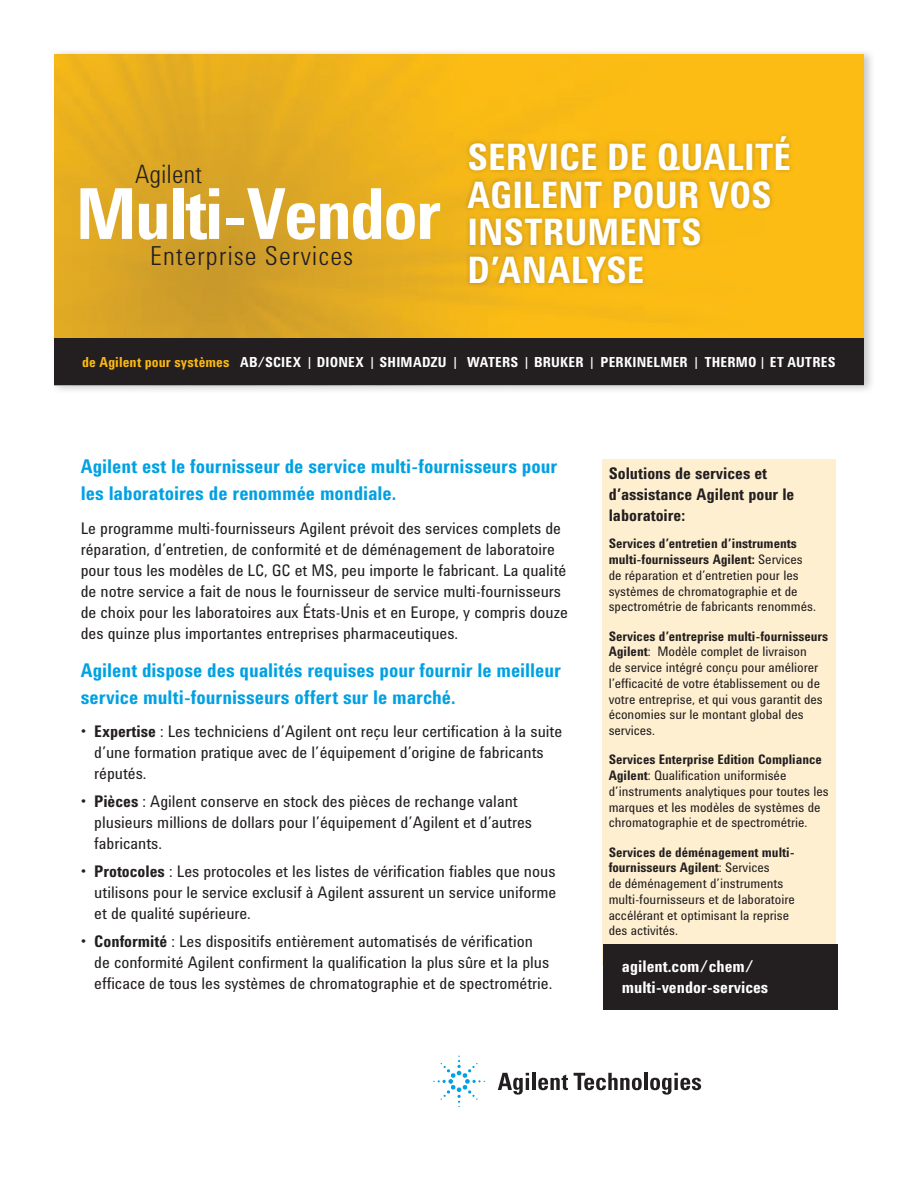
<style>
.page{position:relative;width:918px;height:1188px;background:#fff}
.page>*{position:absolute;margin:0;border:0;box-sizing:border-box;transform-origin:0 0}
.t1{font:700 72.3px "Agilent Condensed CFF";letter-spacing:-.03em;color:#fff}
.Headline{font:700 37.5px/37.5px "Agilent Condensed CFF";color:#fff}
.t2{font:300 26.85px "Agilent Condensed CFF";letter-spacing:.05em;color:#231f20}
.t3{font:300 26.1px "Agilent Condensed CFF";letter-spacing:.02em;color:#231f20}
.Subhead{font:700 19.5px/27px "Agilent Condensed CFF";color:#00a1e3}
.Body{font:16.5px/21px "Agilent Condensed CFF";color:#231f20}
.Promo_Box_CTA{font:700 16.5px/21px "Agilent Condensed CFF";color:#231f20}
.Promo_Box_CTA-2{font:700 16.5px/21px "Agilent Condensed CFF";color:#fff}
.Subhead_k_o_Bar{font:700 14.25px "Agilent Condensed CFF";letter-spacing:.015em;color:#fff}
.Promo_Box_Copy{font:13.5px/15.8px "Agilent Condensed CFF";color:#231f20}
.s1{color:#fcb814}
.s2{font-weight:700}
</style>
<div class="page">
<div style="left:602px;top:459px;width:234px;height:507px;background:#feefd0"></div>
<div style="left:603px;top:944px;width:234px;height:66px;background:#231f20"></div>
<svg style="left:498px;top:1073px;width:31px;height:22px"></svg>
<hr style="left:532px;top:1073px;width:4px;height:17px;background:#231f20">
<svg style="left:538px;top:1075px;width:30px;height:15px"></svg>
<svg style="left:574px;top:1073px;width:68px;height:17px"></svg>
<hr style="left:644px;top:1073px;width:4px;height:17px;background:#231f20">
<svg style="left:650px;top:1073px;width:51px;height:22px"></svg>
<svg style="left:433px;top:1056px;width:52px;height:51px"></svg>
<div style="left:50px;top:48px;width:826px;height:347px;background:#231f20;opacity:.25"></div>
<img style="left:54px;top:54px;width:810px;height:285px">
<div style="left:54px;top:339px;width:810px;height:46px;background:#231f20"></div>
<div style="left:463px;top:131px;width:332px;height:157px;background:#231f20;opacity:.25"></div>
<p class="t3" style="left:135px;top:154px;width:68px">Agilent</p>
<p class="t1" style="left:76px;top:159px;width:367px">Multi-Vendor</p>
<p class="t2" style="left:150px;top:235px;width:204px">Enterprise Services</p>
<p class="Headline" style="left:468px;top:137px;width:325px">SERVICE DE QUALITÉ<br>AGILENT POUR VOS<br>INSTRUMENTS<br>D’ANALYSE</p>
<p class="Subhead_k_o_Bar" style="left:82px;top:352px;width:755px"><span class="s1">de Agilent pour systèmes</span> AB/SCIEX | DIONEX | SHIMADZU | WATERS | BRUKER | PERKINELMER | THERMO | ET AUTRES</p>
<p class="Subhead" style="left:81px;top:452px;width:478px">Agilent est le fournisseur de service multi-fournisseurs pour les laboratoires de renommée mondiale.</p>
<p class="Body" style="left:81px;top:517px;width:489px">Le programme multi-fournisseurs Agilent prévoit des services complets de réparation, d’entretien, de conformité et de déménagement de laboratoire pour tous les modèles de LC, GC et MS, peu importe le fabricant. La qualité de notre service a fait de nous le fournisseur de service multi-fournisseurs de choix pour les laboratoires aux États-Unis et en Europe, y compris douze des quinze plus importantes entreprises pharmaceutiques.</p>
<p class="Subhead" style="left:81px;top:656px;width:481px">Agilent dispose des qualités requises pour fournir le meilleur service multi-fournisseurs offert sur le marché.</p>
<p class="Body" style="left:94px;top:720px;width:469px;text-indent:-14px"><span class="s2">• Expertise</span> : Les techniciens d’Agilent ont reçu leur certification à la suite d’une formation pratique avec de l’équipement d’origine de fabricants réputés.</p>
<p class="Body" style="left:94px;top:790px;width:439px;text-indent:-14px"><span class="s2">• Pièces</span> : Agilent conserve en stock des pièces de rechange valant plusieurs millions de dollars pour l’équipement d’Agilent et d’autres fabricants.</p>
<p class="Body" style="left:94px;top:860px;width:464px;text-align:justify;text-indent:-14px"><span class="s2">• Protocoles</span> : Les protocoles et les listes de vérification fiables que nous utilisons pour le service exclusif à Agilent assurent un service uniforme et de qualité supérieure.</p>
<p class="Body" style="left:94px;top:930px;width:460px;text-indent:-14px"><span class="s2">• Conformité</span> : Les dispositifs entièrement automatisés de vérification de conformité Agilent confirment la qualification la plus sûre et la plus efficace de tous les systèmes de chromatographie et de spectrométrie.</p>
<p class="Promo_Box_CTA" style="left:609px;top:463px;width:187px">Solutions de services et d’assistance Agilent pour le laboratoire:</p>
<p class="Promo_Box_Copy" style="left:609px;top:535px;width:209px"><span class="s2">Services d’entretien d’instruments multi-fournisseurs Agilent:</span> Services de réparation et d’entretien pour les systèmes de chromatographie et de spectrométrie de fabricants renommés.</p>
<p class="Promo_Box_Copy" style="left:609px;top:627px;width:221px"><span class="s2">Services d’entreprise multi-fournisseurs Agilent</span>: Modèle complet de livraison<br>de service intégré conçu pour améliorer l’efficacité de votre établissement ou de votre entreprise, et qui vous garantit des économies sur le montant global des services.</p>
<p class="Promo_Box_Copy" style="left:609px;top:751px;width:221px"><span class="s2">Services Enterprise Edition Compliance Agilent</span>: Qualification uniformisée d’instruments analytiques pour toutes les marques et les modèles de systèmes de chromatographie et de spectrométrie.</p>
<p class="Promo_Box_Copy" style="left:609px;top:843px;width:188px"><span class="s2">Services de déménagement multi&shy;fournisseurs Agilent</span>: Services<br>de déménagement d’instruments multi-fournisseurs et de laboratoire accélérant et optimisant la reprise des activités.</p>
<p class="Promo_Box_CTA-2" style="left:622px;top:955px;width:148px">agilent.com/chem/ multi-vendor-services</p>
</div>
